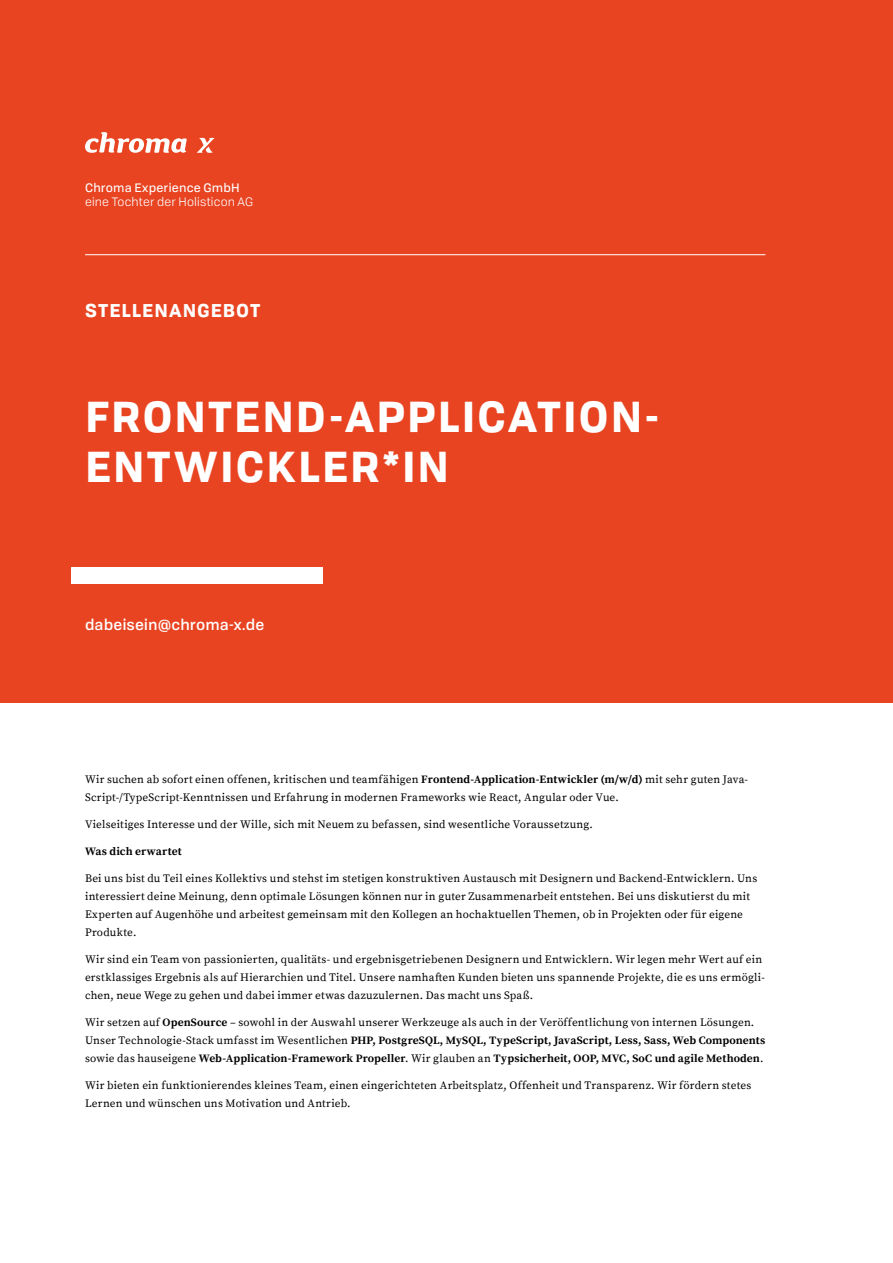
<style>
.page{position:relative;width:893px;height:1263px;background:#fff}
.page>*{position:absolute;margin:0;border:0;box-sizing:border-box;transform-origin:0 0}
.t1{font:700 42px/50.4px "Tofino";letter-spacing:.05em;color:#fff}
.t2{font:700 18px "Tofino";letter-spacing:.055em;color:#fff}
.t3{font:500 15px "Tofino";letter-spacing:.005em;color:#fff}
.t4{font:12px "Tofino";letter-spacing:.015em;color:#fff}
.t5{font:12px "Tofino";letter-spacing:.015em;color:#fff}
.t6{font:11.25px/18px "Source Serif Pro";letter-spacing:.015em;color:#000}
.t7{font:700 11.25px "Source Serif Pro";letter-spacing:.01em;color:#000}
.s1{font-weight:700}
</style>
<div class="page">
<div style="left:0;top:0;width:893px;height:702px;background:#e84422"></div>
<svg style="left:85px;top:132px;width:102px;height:21px"></svg>
<svg style="left:197px;top:138px;width:17px;height:15px"></svg>
<hr style="left:85px;top:254px;width:680px;height:1px;background:#fff">
<div style="left:71px;top:567px;width:252px;height:16px;background:#fff"></div>
<p class="t5" style="left:85px;top:178px;width:156px">Chroma Experience GmbH</p>
<p class="t4" style="left:85px;top:193px;width:170px">eine Tochter der Holisticon AG</p>
<h2 class="t2" style="left:85px;top:296px;width:177px">STELLENANGEBOT</h2>
<h1 class="t1" style="left:85px;top:388px;width:576px">FRONTEND-APPLICATION-<br>ENTWICKLER*IN</h1>
<h3 class="t3" style="left:85px;top:613px;width:181px">dabeisein@chroma-x.de</h3>
<p class="t6" style="left:85px;top:771px;width:665px">Wir suchen ab sofort einen offenen, kritischen und teamfähigen <span class="s1">Frontend-Application-Entwickler (m/w/d)</span> mit sehr guten Java-<br>Script-/TypeScript-Kenntnissen und Erfahrung in modernen Frameworks wie React, Angular oder Vue.</p>
<p class="t6" style="left:85px;top:816px;width:509px">Vielseitiges Interesse und der Wille, sich mit Neuem zu befassen, sind wesentliche Voraussetzung.</p>
<p class="t7" style="left:85px;top:845px;width:98px">Was dich erwartet</p>
<p class="t6" style="left:85px;top:870px;width:674px">Bei uns bist du Teil eines Kollektivs und stehst im stetigen konstruktiven Austausch mit Designern und Backend-Entwicklern. Uns interessiert deine Meinung, denn optimale Lösungen können nur in guter Zusammenarbeit entstehen. Bei uns diskutierst du mit Experten auf Augenhöhe und arbeitest gemeinsam mit den Kollegen an hochaktuellen Themen, ob in Projekten oder für eigene Produkte.</p>
<p class="t6" style="left:85px;top:951px;width:681px">Wir sind ein Team von passionierten, qualitäts- und ergebnisgetriebenen Designern und Entwicklern. Wir legen mehr Wert auf ein erstklassiges Ergebnis als auf Hierarchien und Titel. Unsere namhaften Kunden bieten uns spannende Projekte, die es uns ermögli&shy;chen, neue Wege zu gehen und dabei immer etwas dazuzulernen. Das macht uns Spaß.</p>
<p class="t6" style="left:85px;top:1014px;width:682px">Wir setzen auf <span class="s1">OpenSource</span> – sowohl in der Auswahl unserer Werkzeuge als auch in der Veröffentlichung von internen Lösungen.<br>Unser Technologie-Stack umfasst im Wesentlichen <span class="s1">PHP, PostgreSQL, MySQL, TypeScript, JavaScript, Less, Sass, Web Components </span>sowie das hauseigene <span class="s1">Web-Application-Framework Propeller</span>. Wir glauben an <span class="s1">Typsicherheit, OOP, MVC, SoC und agile Methoden</span>.</p>
<p class="t6" style="left:85px;top:1077px;width:668px">Wir bieten ein funktionierendes kleines Team, einen eingerichteten Arbeitsplatz, Offenheit und Transparenz. Wir fördern stetes<br>Lernen und wünschen uns Motivation und Antrieb.</p>
</div>
